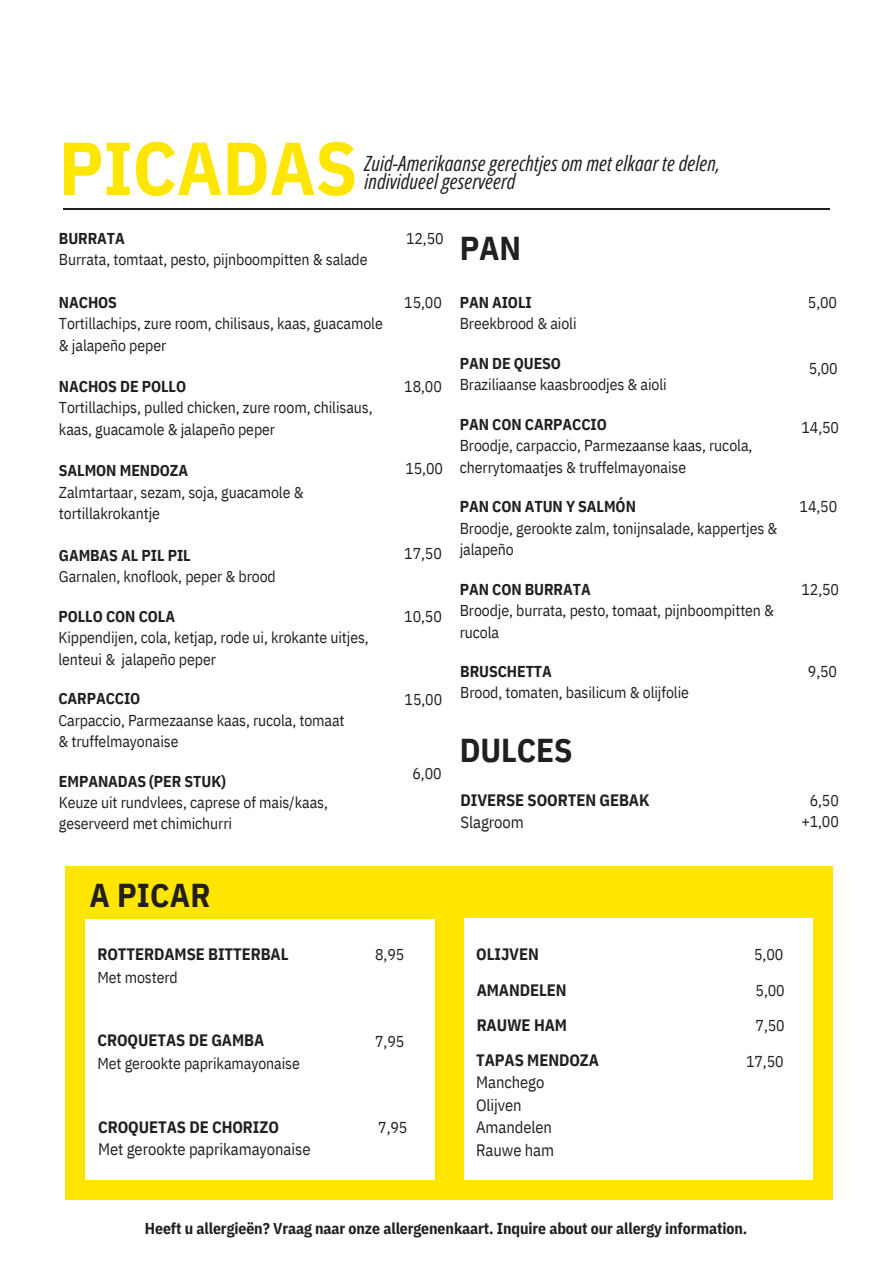
<style>
.page{position:relative;width:894px;height:1264px;background:#fff}
.page>*{position:absolute;margin:0;border:0;box-sizing:border-box;transform-origin:0 0}
.t1{font:700 75px "IBM Plex Sans Cond";letter-spacing:-.005em;color:#ffe600}
.t2{font:700 33px "IBM Plex Sans Cond";letter-spacing:-.005em;color:#231f20}
.t3{font:italic 21px/18px "Open Sans Condensed";letter-spacing:.005em;color:#231f20}
.t4{font:700 16.5px "IBM Plex Sans Cond";letter-spacing:-.005em;color:#231f20}
.t5{font:16.5px "IBM Plex Sans Cond";letter-spacing:-.005em;color:#231f20}
.t6{font:15.75px/21.5px "IBM Plex Sans Cond";letter-spacing:-.005em;color:#231f20}
.t7{font:700 15.75px "IBM Plex Sans Cond";letter-spacing:-.005em;color:#231f20}
</style>
<div class="page">
<hr style="left:64px;top:208px;width:765px;height:1px;background:#231f20">
<div style="left:66px;top:866px;width:766px;height:333px;background:#ffe600"></div>
<div style="left:86px;top:919px;width:348px;height:259px;background:#fff"></div>
<div style="left:464px;top:918px;width:348px;height:260px;background:#fff"></div>
<h1 class="t1" style="left:59px;top:118px;width:300px">PICADAS</h1>
<h3 class="t3" style="left:364px;top:153px;width:357px">Zuid-Amerikaanse gerechtjes om met elkaar te delen, individueel geserveerd</h3>
<p class="t7" style="left:59px;top:227px;width:67px">BURRATA</p>
<p class="t6" style="left:59px;top:248px;width:310px">Burrata, tomtaat, pesto, pijnboompitten &amp; salade</p>
<p class="t7" style="left:59px;top:291px;width:60px">NACHOS</p>
<p class="t6" style="left:59px;top:312px;width:325px">Tortillachips, zure room, chilisaus, kaas, guacamole &amp; jalapeño peper</p>
<p class="t7" style="left:59px;top:375px;width:129px">NACHOS DE POLLO</p>
<p class="t6" style="left:59px;top:396px;width:315px">Tortillachips, pulled chicken, zure room, chilisaus, kaas, guacamole &amp; jalapeño peper</p>
<p class="t7" style="left:59px;top:460px;width:131px">SALMON MENDOZA</p>
<p class="t6" style="left:59px;top:481px;width:246px">Zalmtartaar, sezam, soja, guacamole &amp;</p>
<p class="t6" style="left:59px;top:502px;width:102px">tortillakrokantje</p>
<p class="t7" style="left:59px;top:545px;width:133px">GAMBAS AL PIL PIL</p>
<p class="t6" style="left:59px;top:566px;width:218px">Garnalen, knoflook, peper &amp; brood</p>
<p class="t7" style="left:58px;top:605px;width:118px">POLLO CON COLA</p>
<h2 class="t6" style="left:58px;top:626px;width:312px">Kippendijen, cola, ketjap, rode ui, krokante uitjes, lenteui &amp; jalapeño peper</h2>
<p class="t7" style="left:58px;top:688px;width:83px">CARPACCIO</p>
<p class="t6" style="left:58px;top:709px;width:287px">Carpaccio, Parmezaanse kaas, rucola, tomaat</p>
<p class="t6" style="left:58px;top:730px;width:121px">&amp; truffelmayonaise</p>
<p class="t7" style="left:59px;top:770px;width:168px">EMPANADAS (PER STUK)</p>
<p class="t6" style="left:59px;top:791px;width:270px">Keuze uit rundvlees, caprese of mais/kaas,</p>
<p class="t6" style="left:59px;top:812px;width:175px">geserveerd met chimichurri</p>
<p class="t6" style="left:406px;top:227px;width:39px">12,50</p>
<p class="t6" style="left:404px;top:291px;width:39px">15,00</p>
<p class="t6" style="left:404px;top:375px;width:39px">18,00</p>
<p class="t6" style="left:405px;top:457px;width:39px">15,00</p>
<p class="t6" style="left:404px;top:542px;width:39px">17,50</p>
<p class="t6" style="left:404px;top:605px;width:39px">10,50</p>
<h5 class="t6" style="left:404px;top:688px;width:39px">15,00</h5>
<p class="t6" style="left:412px;top:762px;width:31px">6,00</p>
<h2 class="t2" style="left:459px;top:226px;width:63px">PAN</h2>
<p class="t7" style="left:459px;top:291px;width:73px">PAN AIOLI</p>
<p class="t6" style="left:459px;top:312px;width:118px">Breekbrood &amp; aioli</p>
<p class="t7" style="left:459px;top:353px;width:103px">PAN DE QUESO</p>
<p class="t6" style="left:459px;top:373px;width:208px">Braziliaanse kaasbroodjes &amp; aioli</p>
<h2 class="t7" style="left:459px;top:414px;width:148px">PAN CON CARPACCIO</h2>
<p class="t6" style="left:459px;top:435px;width:294px">Broodje, carpaccio, Parmezaanse kaas, rucola, cherrytomaatjes &amp; truffelmayonaise</p>
<p class="t7" style="left:459px;top:496px;width:178px">PAN CON ATUN Y SALMÓN</p>
<p class="t6" style="left:459px;top:517px;width:319px">Broodje, gerookte zalm, tonijnsalade, kappertjes &amp; jalapeño</p>
<p class="t7" style="left:459px;top:578px;width:132px">PAN CON BURRATA</p>
<p class="t6" style="left:459px;top:599px;width:316px">Broodje, burrata, pesto, tomaat, pijnboompitten &amp; rucola</p>
<p class="t7" style="left:460px;top:661px;width:93px">BRUSCHETTA</p>
<p class="t6" style="left:460px;top:681px;width:230px">Brood, tomaten, basilicum &amp; olijfolie</p>
<p class="t2" style="left:459px;top:728px;width:114px">DULCES</p>
<p class="t4" style="left:460px;top:789px;width:190px">DIVERSE SOORTEN GEBAK</p>
<p class="t5" style="left:460px;top:811px;width:65px">Slagroom</p>
<h4 class="t6" style="left:807px;top:291px;width:31px">5,00</h4>
<p class="t6" style="left:808px;top:357px;width:31px">5,00</p>
<p class="t6" style="left:801px;top:416px;width:39px">14,50</p>
<p class="t6" style="left:799px;top:495px;width:39px">14,50</p>
<p class="t6" style="left:801px;top:578px;width:39px">12,50</p>
<p class="t6" style="left:807px;top:660px;width:31px">9,50</p>
<p class="t6" style="left:809px;top:789px;width:31px">6,50</p>
<p class="t6" style="left:801px;top:810px;width:39px">+1,00</p>
<p class="t2" style="left:89px;top:873px;width:123px">A PICAR</p>
<p class="t4" style="left:97px;top:943px;width:193px">ROTTERDAMSE BITTERBAL</p>
<p class="t6" style="left:97px;top:966px;width:82px">Met mosterd</p>
<p class="t6" style="left:375px;top:943px;width:31px">8,95</p>
<h4 class="t4" style="left:476px;top:943px;width:64px">OLIJVEN</h4>
<p class="t4" style="left:476px;top:978px;width:91px">AMANDELEN</p>
<h4 class="t4" style="left:476px;top:1013px;width:92px">RAUWE HAM</h4>
<p class="t4" style="left:97px;top:1029px;width:168px">CROQUETAS DE GAMBA</p>
<p class="t6" style="left:97px;top:1052px;width:204px">Met gerookte paprikamayonaise</p>
<p class="t4" style="left:98px;top:1115px;width:182px">CROQUETAS DE CHORIZO</p>
<p class="t5" style="left:98px;top:1138px;width:214px">Met gerookte paprikamayonaise</p>
<p class="t6" style="left:375px;top:1029px;width:31px">7,95</p>
<p class="t6" style="left:378px;top:1115px;width:31px">7,95</p>
<p class="t4" style="left:476px;top:1048px;width:124px">TAPAS MENDOZA</p>
<p class="t5" style="left:476px;top:1071px;width:70px">Manchego</p>
<p class="t5" style="left:476px;top:1093px;width:47px">Olijven</p>
<p class="t5" style="left:476px;top:1116px;width:77px">Amandelen</p>
<p class="t5" style="left:476px;top:1138px;width:79px">Rauwe ham</p>
<p class="t6" style="left:754px;top:943px;width:31px">5,00</p>
<p class="t6" style="left:755px;top:979px;width:31px">5,00</p>
<p class="t6" style="left:755px;top:1014px;width:31px">7,50</p>
<p class="t6" style="left:745px;top:1050px;width:39px">17,50</p>
<p class="t7" style="left:145px;top:1217px;width:603px">Heeft u allergieën? Vraag naar onze allergenenkaart. Inquire about our allergy information.</p>
</div>
